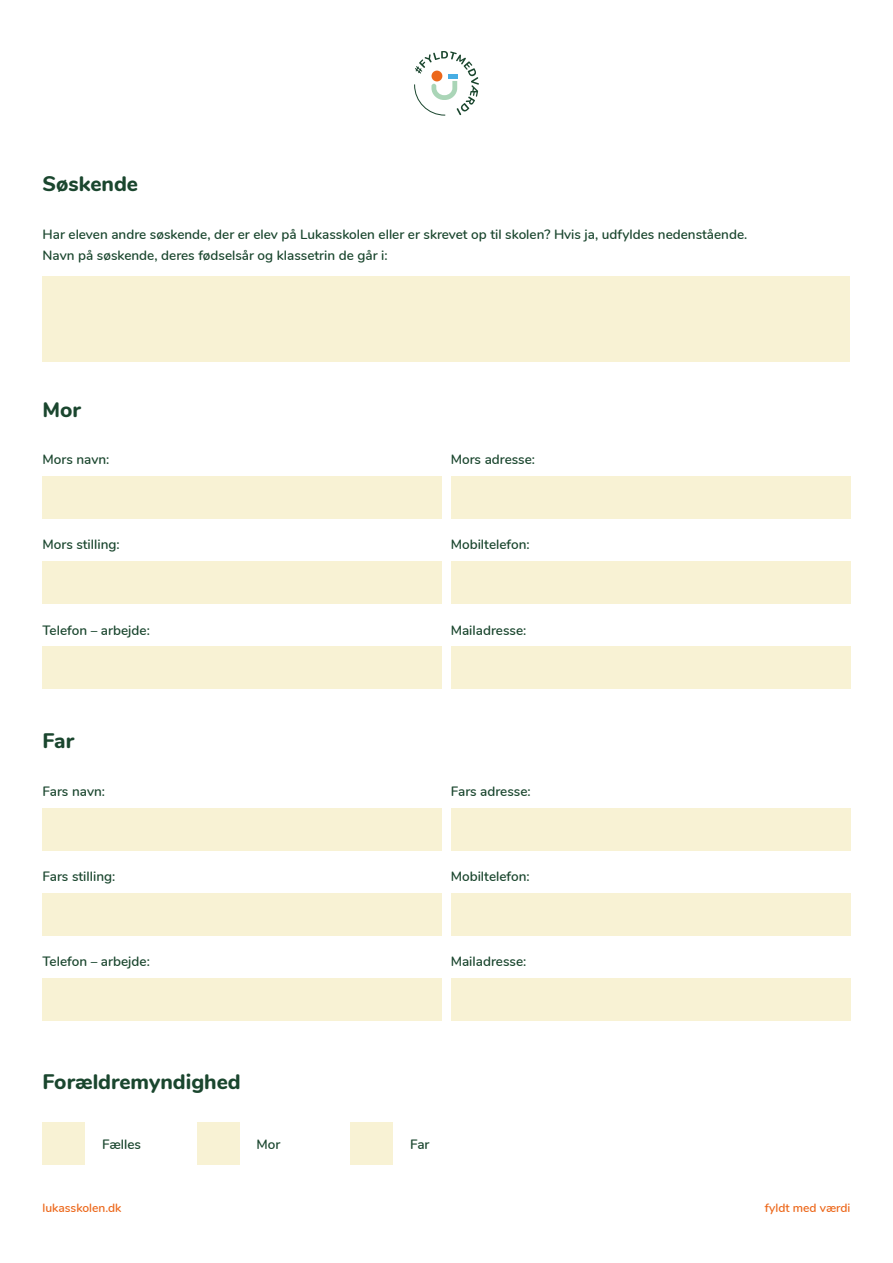
<style>
.page{position:relative;width:893px;height:1263px;background:#fff}
.page>*{position:absolute;margin:0;border:0;box-sizing:border-box;transform-origin:0 0}
.t1{font:800 21px "Nunito";color:#1a462e}
.t2{font:600 13.5px/21px "Nunito";color:#1a462e}
.t3{font:600 12px "Nunito";color:#ec671a}
</style>
<div class="page">
<svg style="left:414px;top:51px;width:65px;height:65px"></svg>
<div style="left:43px;top:476px;width:399px;height:43px;background:#f8f2d4"></div>
<div style="left:43px;top:808px;width:399px;height:42px;background:#f8f2d4"></div>
<div style="left:43px;top:561px;width:399px;height:43px;background:#f8f2d4"></div>
<div style="left:43px;top:893px;width:399px;height:42px;background:#f8f2d4"></div>
<div style="left:43px;top:646px;width:399px;height:43px;background:#f8f2d4"></div>
<div style="left:43px;top:978px;width:399px;height:42px;background:#f8f2d4"></div>
<div style="left:451px;top:476px;width:399px;height:43px;background:#f8f2d4"></div>
<div style="left:451px;top:808px;width:399px;height:42px;background:#f8f2d4"></div>
<div style="left:451px;top:561px;width:399px;height:43px;background:#f8f2d4"></div>
<div style="left:451px;top:893px;width:399px;height:42px;background:#f8f2d4"></div>
<div style="left:451px;top:646px;width:399px;height:43px;background:#f8f2d4"></div>
<div style="left:451px;top:978px;width:399px;height:42px;background:#f8f2d4"></div>
<div style="left:43px;top:276px;width:807px;height:85px;background:#f8f2d4"></div>
<div style="left:43px;top:1123px;width:42px;height:42px;background:#f8f2d4"></div>
<div style="left:197px;top:1123px;width:43px;height:42px;background:#f8f2d4"></div>
<div style="left:350px;top:1123px;width:43px;height:42px;background:#f8f2d4"></div>
<h1 class="t1" style="left:43px;top:169px;width:97px">Søskende</h1>
<p class="t2" style="left:43px;top:223px;width:706px">Har eleven andre søskende, der er elev på Lukasskolen eller er skrevet op til skolen? Hvis ja, udfyldes nedenstående.<br>Navn på søskende, deres fødselsår og klassetrin de går i:</p>
<h1 class="t1" style="left:43px;top:394px;width:40px">Mor</h1>
<p class="t2" style="left:43px;top:448px;width:68px">Mors navn:</p>
<p class="t2" style="left:451px;top:448px;width:86px">Mors adresse:</p>
<p class="t2" style="left:43px;top:533px;width:79px">Mors stilling:</p>
<p class="t2" style="left:451px;top:533px;width:80px">Mobiltelefon:</p>
<p class="t2" style="left:43px;top:618px;width:109px">Telefon – arbejde:</p>
<p class="t2" style="left:451px;top:618px;width:77px">Mailadresse:</p>
<h1 class="t1" style="left:43px;top:726px;width:33px">Far</h1>
<p class="t2" style="left:43px;top:780px;width:64px">Fars navn:</p>
<p class="t2" style="left:451px;top:780px;width:82px">Fars adresse:</p>
<p class="t2" style="left:43px;top:865px;width:74px">Fars stilling:</p>
<p class="t2" style="left:451px;top:865px;width:80px">Mobiltelefon:</p>
<p class="t2" style="left:43px;top:950px;width:109px">Telefon – arbejde:</p>
<p class="t2" style="left:451px;top:950px;width:77px">Mailadresse:</p>
<h1 class="t1" style="left:43px;top:1066px;width:200px">Forældremyndighed</h1>
<p class="t2" style="left:102px;top:1133px;width:41px">Fælles</p>
<p class="t2" style="left:257px;top:1133px;width:25px">Mor</p>
<p class="t2" style="left:410px;top:1133px;width:21px">Far</p>
<p class="t3" style="left:43px;top:1199px;width:80px">lukasskolen.dk</p>
<p class="t3" style="left:765px;top:1199px;width:87px">fyldt med værdi</p>
</div>
